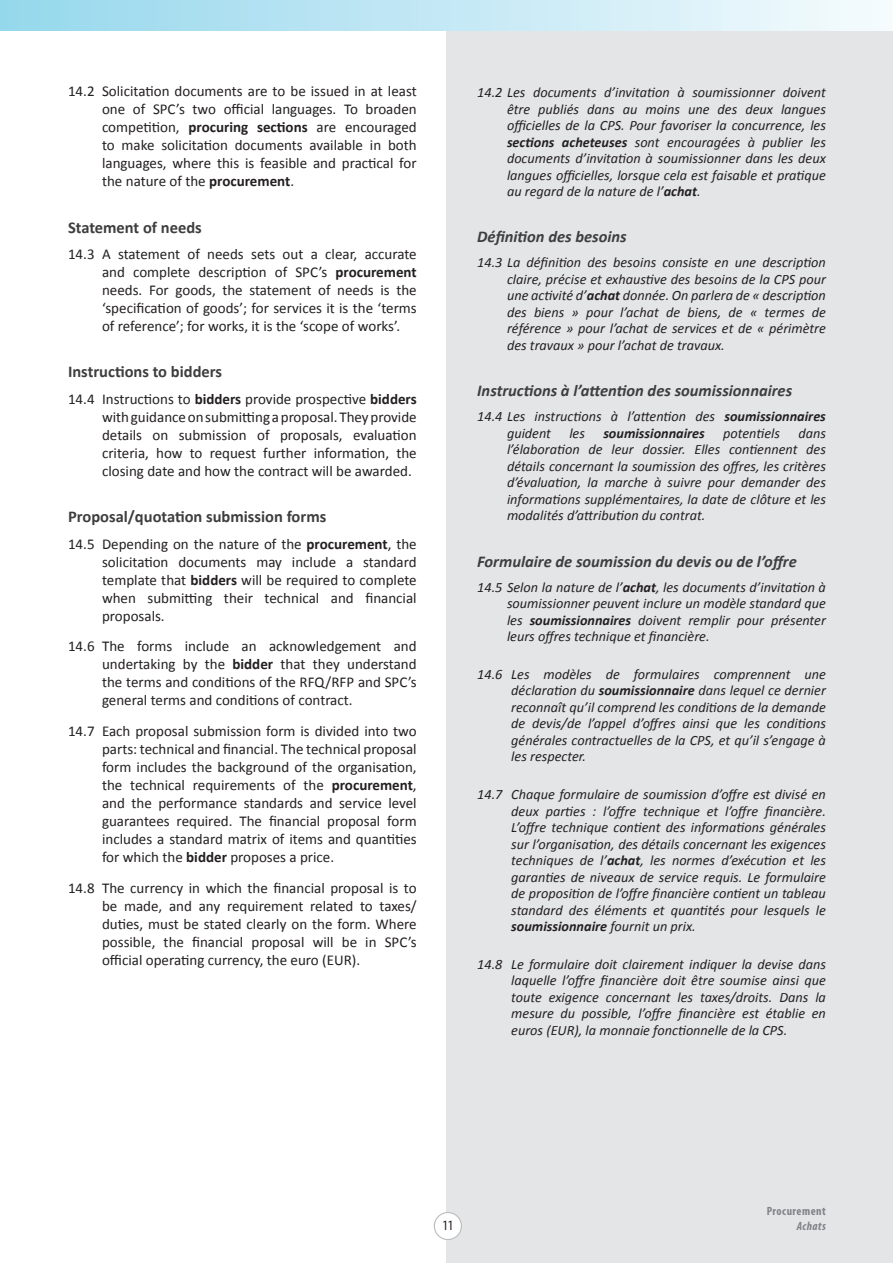
<style>
.page{position:relative;width:893px;height:1263px;background:#fff}
.page>*{position:absolute;margin:0;border:0;box-sizing:border-box;transform-origin:0 0}
.t1{font:italic 700 16.5px "Calibri";color:#3e3e3f}
.t2{font:700 16.5px "Calibri";color:#3e3e3f}
.t3{font:15px/18px "Calibri";color:#231f20;text-align:justify}
.t4{font:italic 14.25px/16.5px "Calibri";color:#231f20;text-align:justify}
.t5{font:italic 700 14.25px "Calibri";color:#231f20}
.t6{font:condensed 14.25px "Myriad Pro";color:#231f20}
.t7{font:700 condensed 12px "Myriad Pro";letter-spacing:.04em;color:#808285}
.t8{font:italic 700 condensed 12px "Myriad Pro";letter-spacing:.04em;color:#808285}
.s1{font-weight:700}
</style>
<div class="page">
<div style="left:446px;top:0;width:447px;height:1263px;background:#e4e5e7"></div>
<div style="left:434px;top:1212px;width:27px;height:27px;background:#fff;border-radius:50%"></div>
<div style="left:434px;top:1212px;width:28px;height:28px;border:1px solid #bcbdc0;border-radius:50%"></div>
<img style="left:0;top:0;width:893px;height:30px">
<p class="t3" style="left:102px;top:82px;width:316px;text-indent:-34px">14.2 Solicitation documents are to be issued in at least one of SPC’s two official languages. To broaden competition, <span class="s1">procuring sections</span> are encouraged to make solicitation documents available in both languages, where this is feasible and practical for the nature of the <span class="s1">procurement</span>.</p>
<p class="t2" style="left:68px;top:217px;width:135px">Statement of needs</p>
<p class="t3" style="left:102px;top:245px;width:316px;text-indent:-34px">14.3 A statement of needs sets out a clear, accurate and complete description of SPC’s <span class="s1">procurement </span>needs. For goods, the statement of needs is the ‘specification of goods’; for services it is the ‘terms of reference’; for works, it is the ‘scope of works’.</p>
<p class="t2" style="left:68px;top:361px;width:156px">Instructions to bidders</p>
<p class="t3" style="left:102px;top:390px;width:316px;text-indent:-34px">14.4 Instructions to <span class="s1">bidders</span> provide prospective <span class="s1">bidders </span>with guidance on submitting a proposal. They provide details on submission of proposals, evaluation criteria, how to request further information, the closing date and how the contract will be awarded.</p>
<p class="t2" style="left:68px;top:506px;width:260px">Proposal/quotation submission forms</p>
<p class="t3" style="left:102px;top:535px;width:316px;text-indent:-34px">14.5 Depending on the nature of the <span class="s1">procurement</span>, the solicitation documents may include a standard template that <span class="s1">bidders</span> will be required to complete when submitting their technical and financial proposals.</p>
<p class="t3" style="left:102px;top:637px;width:316px;text-indent:-34px">14.6 The forms include an acknowledgement and undertaking by the <span class="s1">bidder</span> that they understand the terms and conditions of the RFQ/RFP and SPC’s general terms and conditions of contract.</p>
<p class="t3" style="left:102px;top:722px;width:316px;text-indent:-34px">14.7 Each proposal submission form is divided into two parts: technical and financial. The technical proposal form includes the background of the organisation, the technical requirements of the <span class="s1">procurement</span>, and the performance standards and service level guarantees required. The financial proposal form includes a standard matrix of items and quantities for which the <span class="s1">bidder</span> proposes a price.</p>
<p class="t3" style="left:102px;top:879px;width:316px;text-indent:-34px">14.8 The currency in which the financial proposal is to be made, and any requirement related to taxes/ duties, must be stated clearly on the form. Where possible, the financial proposal will be in SPC’s official operating currency, the euro (EUR).</p>
<p class="t4" style="left:507px;top:84px;width:320px;text-indent:-30px">14.2 Les documents d’invitation à soumissionner doivent être publiés dans au moins une des deux langues officielles de la CPS. Pour favoriser la concurrence, les <span class="s1">sections acheteuses</span> sont encouragées à publier les documents d’invitation à soumissionner dans les deux langues officielles, lorsque cela est faisable et pratique au regard de la nature de l’<span class="s1">achat</span>.</p>
<p class="t1" style="left:477px;top:226px;width:151px">Définition des besoins</p>
<p class="t4" style="left:507px;top:254px;width:320px;text-indent:-30px">14.3 La définition des besoins consiste en une description claire, précise et exhaustive des besoins de la CPS pour une activité d’<span class="s1">achat</span> donnée. On parlera de « description des biens » pour l’achat de biens, de « termes de référence » pour l’achat de services et de « périmètre des travaux » pour l’achat de travaux.</p>
<p class="t1" style="left:477px;top:380px;width:316px">Instructions à l’attention des soumissionnaires</p>
<p class="t4" style="left:507px;top:408px;width:320px;text-indent:-30px">14.4 Les instructions à l’attention des <span class="s1">soumissionnaires </span>guident</p>
<p class="t4" style="left:569px;top:424px;width:17px">les</p>
<p class="t5" style="left:603px;top:424px;width:103px">soumissionnaires</p>
<p class="t4" style="left:723px;top:424px;width:58px">potentiels</p>
<p class="t4" style="left:507px;top:424px;width:320px;text-indent:291px">dans l’élaboration de leur dossier. Elles contiennent des détails concernant la soumission des offres, les critères d’évaluation, la marche à suivre pour demander des informations supplémentaires, la date de clôture et les modalités d’attribution du contrat.</p>
<p class="t1" style="left:477px;top:550px;width:321px">Formulaire de soumission du devis ou de l’offre</p>
<p class="t4" style="left:507px;top:578px;width:320px;text-indent:-30px">14.5 Selon la nature de l’<span class="s1">achat</span>, les documents d’invitation à soumissionner peuvent inclure un modèle standard que les <span class="s1">soumissionnaires</span> doivent remplir pour présenter leurs offres technique et financière.</p>
<p class="t4" style="left:511px;top:665px;width:316px;text-indent:-34px">14.6 Les modèles de formulaires comprennent une déclaration du <span class="s1">soumissionnaire</span> dans lequel ce dernier reconnaît qu’il comprend les conditions de la demande de devis/de l’appel d’offres ainsi que les conditions générales contractuelles de la CPS, et qu’il s’engage à les respecter.</p>
<p class="t4" style="left:511px;top:785px;width:316px;text-indent:-34px">14.7 Chaque formulaire de soumission d’offre est divisé en deux parties : l’offre technique et l’offre financière.<br>L’offre technique contient des informations générales sur l’organisation, des détails concernant les exigences techniques de l’<span class="s1">achat</span>, les normes d’exécution et les garanties de niveaux de service requis. Le formulaire de proposition de l’offre financière contient un tableau standard des éléments et quantités pour lesquels le <span class="s1">soumissionnaire</span> fournit un prix.</p>
<p class="t4" style="left:511px;top:955px;width:316px;text-indent:-34px">14.8 Le formulaire doit clairement indiquer la devise dans laquelle l’offre financière doit être soumise ainsi que toute exigence concernant les taxes/droits. Dans la mesure du possible, l’offre financière est établie en euros (EUR), la monnaie fonctionnelle de la CPS.</p>
<p class="t6" style="left:442px;top:1216px;width:12px">11</p>
<p class="t7" style="left:767px;top:1204px;width:61px">Procurement</p>
<p class="t8" style="left:797px;top:1218px;width:31px">Achats</p>
</div>
